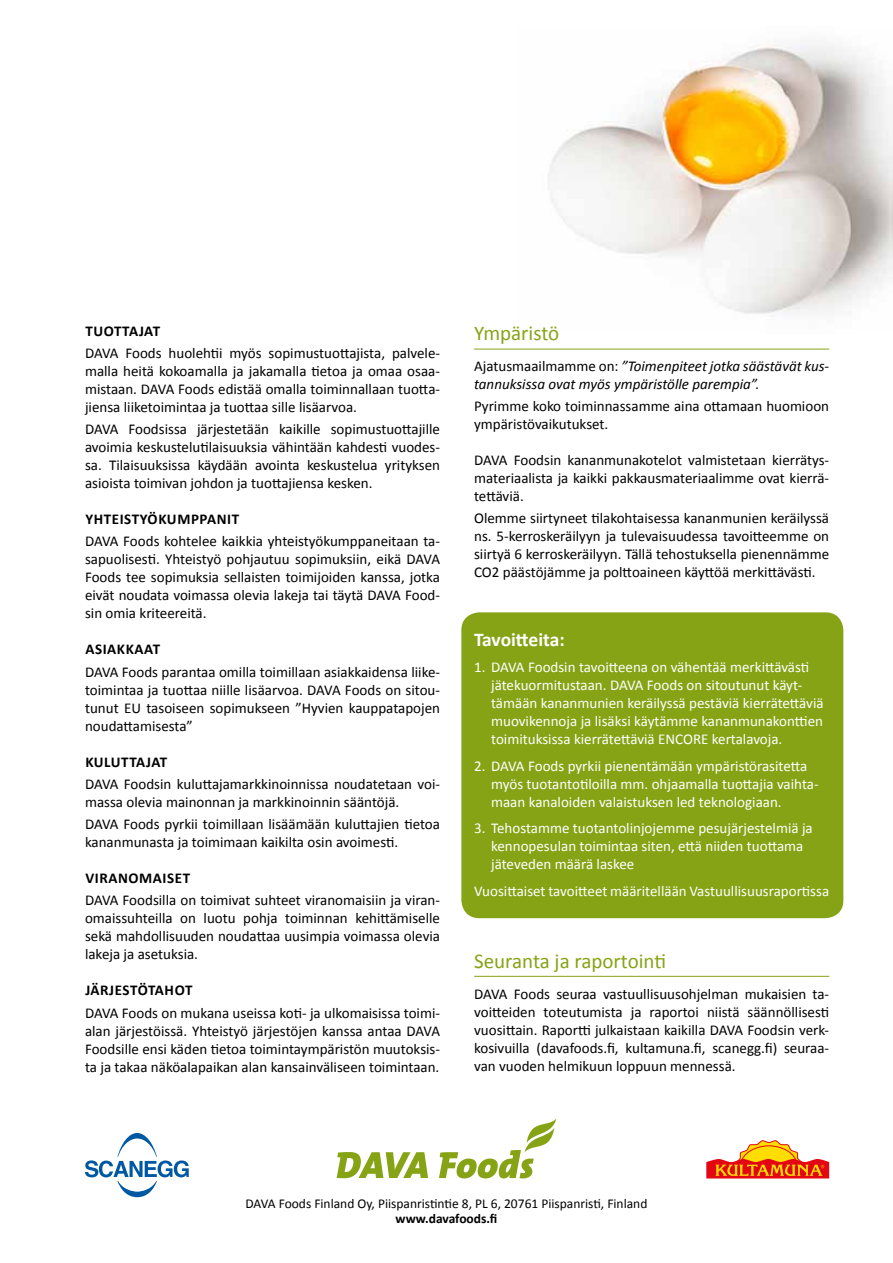
<style>
.page{position:relative;width:893px;height:1263px;background:#fff}
.page>*{position:absolute;margin:0;border:0;box-sizing:border-box;transform-origin:0 0}
.t1{font:21px "Calibri";color:#86a315}
.t2{font:700 19.5px "Calibri";letter-spacing:-.005em;color:#fff}
.t3{font:15px/18px "Calibri";color:#000;text-align:justify}
.t4{font:15px/18px "Calibri";color:#fff}
.t5{font:italic 15px/18px "Calibri";color:#000}
.t6{font:700 15px "Calibri";letter-spacing:.04em;color:#000}
.t7{font:13.5px "Calibri";color:#000}
.t8{font:700 13.5px "Calibri";color:#000}
.s1{font-style:normal}
</style>
<div class="page">
<svg style="left:706px;top:1140px;width:123px;height:38px"></svg>
<svg style="left:85px;top:1133px;width:104px;height:64px"></svg>
<svg style="left:337px;top:1152px;width:91px;height:26px"></svg>
<svg style="left:439px;top:1119px;width:117px;height:59px"></svg>
<img style="left:548px;top:43px;width:345px;height:271px">
<div style="left:461px;top:612px;width:382px;height:306px;background:#86a315;border-radius:18px"></div>
<hr style="left:474px;top:349px;width:355px;height:1px;background:#86a315">
<hr style="left:474px;top:976px;width:355px;height:1px;background:#86a315">
<p class="t6" style="left:85px;top:321px;width:18px">TUOTTAJAT</p>
<p class="t3" style="left:85px;top:344px;width:357px">DAVA Foods huolehtii myös sopimustuottajista, palvele&shy;malla heitä kokoamalla ja jakamalla tietoa ja omaa osaa&shy;mistaan. DAVA Foods edistää omalla toiminnallaan tuotta&shy;jiensa liiketoimintaa ja tuottaa sille lisäarvoa.</p>
<p class="t3" style="left:85px;top:420px;width:357px">DAVA Foodsissa järjestetään kaikille sopimustuottajille avoimia keskustelutilaisuuksia vähintään kahdesti vuodes&shy;sa. Tilaisuuksissa käydään avointa keskustelua yrityksen asioista toimivan johdon ja tuottajiensa kesken.</p>
<p class="t6" style="left:85px;top:509px;width:18px">YHTEISTYÖKUMPPANIT</p>
<p class="t3" style="left:85px;top:532px;width:357px">DAVA Foods kohtelee kaikkia yhteistyökumppaneitaan ta&shy;sapuolisesti. Yhteistyö pohjautuu sopimuksiin, eikä DAVA Foods tee sopimuksia sellaisten toimijoiden kanssa, jotka eivät noudata voimassa olevia lakeja tai täytä DAVA Food&shy;sin omia kriteereitä.</p>
<p class="t6" style="left:85px;top:640px;width:19px">ASIAKKAAT</p>
<p class="t3" style="left:85px;top:663px;width:357px">DAVA Foods parantaa omilla toimillaan asiakkaidensa liike&shy;toimintaa ja tuottaa niille lisäarvoa. DAVA Foods on sitou&shy;tunut EU tasoiseen sopimukseen ”Hyvien kauppatapojen noudattamisesta”</p>
<p class="t6" style="left:85px;top:752px;width:18px">KULUTTAJAT</p>
<p class="t3" style="left:85px;top:775px;width:357px">DAVA Foodsin kuluttajamarkkinoinnissa noudatetaan voi&shy;massa olevia mainonnan ja markkinoinnin sääntöjä.</p>
<p class="t3" style="left:85px;top:815px;width:356px">DAVA Foods pyrkii toimillaan lisäämään kuluttajien tietoa kananmunasta ja toimimaan kaikilta osin avoimesti.</p>
<p class="t6" style="left:85px;top:868px;width:20px">VIRANOMAISET</p>
<p class="t3" style="left:85px;top:891px;width:357px">DAVA Foodsilla on toimivat suhteet viranomaisiin ja viran&shy;omaissuhteilla on luotu pohja toiminnan kehittämiselle sekä mahdollisuuden noudattaa uusimpia voimassa olevia lakeja ja asetuksia.</p>
<p class="t6" style="left:85px;top:981px;width:15px">JÄRJESTÖTAHOT</p>
<p class="t3" style="left:85px;top:1003px;width:357px">DAVA Foods on mukana useissa koti- ja ulkomaisissa toimi&shy;alan järjestöissä. Yhteistyö järjestöjen kanssa antaa DAVA Foodsille ensi käden tietoa toimintaympäristön muutoksis&shy;ta ja takaa näköalapaikan alan kansainväliseen toimintaan.</p>
<h1 class="t1" style="left:474px;top:320px;width:87px">Ympäristö</h1>
<p class="t5" style="left:474px;top:356px;width:357px"><span class="s1">Ajatusmaailmamme on:</span> ”Toimenpiteet jotka säästävät kus&shy;tannuksissa ovat myös ympäristölle parempia”.</p>
<p class="t3" style="left:474px;top:397px;width:356px">Pyrimme koko toiminnassamme aina ottamaan huomioon ympäristövaikutukset.</p>
<p class="t3" style="left:474px;top:451px;width:357px">DAVA Foodsin kananmunakotelot valmistetaan kierrätys&shy;materiaalista ja kaikki pakkausmateriaalimme ovat kierrä&shy;tettäviä.</p>
<p class="t3" style="left:474px;top:509px;width:357px">Olemme siirtyneet tilakohtaisessa kananmunien keräilyssä ns. 5-kerroskeräilyyn ja tulevaisuudessa tavoitteemme on siirtyä 6 kerroskeräilyyn. Tällä tehostuksella pienennämme CO2 päästöjämme ja polttoaineen käyttöä merkittävästi.</p>
<h2 class="t2" style="left:474px;top:627px;width:92px">TAVOITTEITA:</h2>
<p class="t4" style="left:491px;top:658px;width:334px;text-indent:-17px">1. DAVA Foodsin tavoitteena on vähentää merkittävästi jätekuormitustaan. DAVA Foods on sitoutunut käyt&shy;tämään kananmunien keräilyssä pestäviä kierrätettäviä muovikennoja ja lisäksi käytämme kananmunakonttien toimituksissa kierrätettäviä ENCORE kertalavoja.</p>
<p class="t4" style="left:491px;top:757px;width:329px;text-indent:-17px">2. DAVA Foods pyrkii pienentämään ympäristörasitetta myös tuotantotiloilla mm. ohjaamalla tuottajia vaihta&shy;maan kanaloiden valaistuksen led teknologiaan.</p>
<p class="t4" style="left:491px;top:819px;width:323px;text-indent:-17px">3. Tehostamme tuotantolinjojemme pesujärjestelmiä ja kennopesulan toimintaa siten, että niiden tuottama jäteveden määrä laskee</p>
<p class="t4" style="left:474px;top:882px;width:357px">Vuosittaiset tavoitteet määritellään Vastuullisuusraportissa</p>
<h1 class="t1" style="left:474px;top:947px;width:193px">Seuranta ja raportointi</h1>
<p class="t3" style="left:474px;top:985px;width:357px">DAVA Foods seuraa vastuullisuusohjelman mukaisien ta&shy;voitteiden toteutumista ja raportoi niistä säännöllisesti vuosittain. Raportti julkaistaan kaikilla DAVA Foodsin verk&shy;kosivuilla (davafoods.fi, kultamuna.fi, scanegg.fi) seuraa&shy;van vuoden helmikuun loppuun mennessä.</p>
<p class="t7" style="left:245px;top:1195px;width:403px">DAVA Foods Finland Oy, Piispanristintie 8, PL 6, 20761 Piispanristi, Finland</p>
<p class="t8" style="left:396px;top:1210px;width:103px">WWW.DAVAFOODS.FI</p>
</div>
